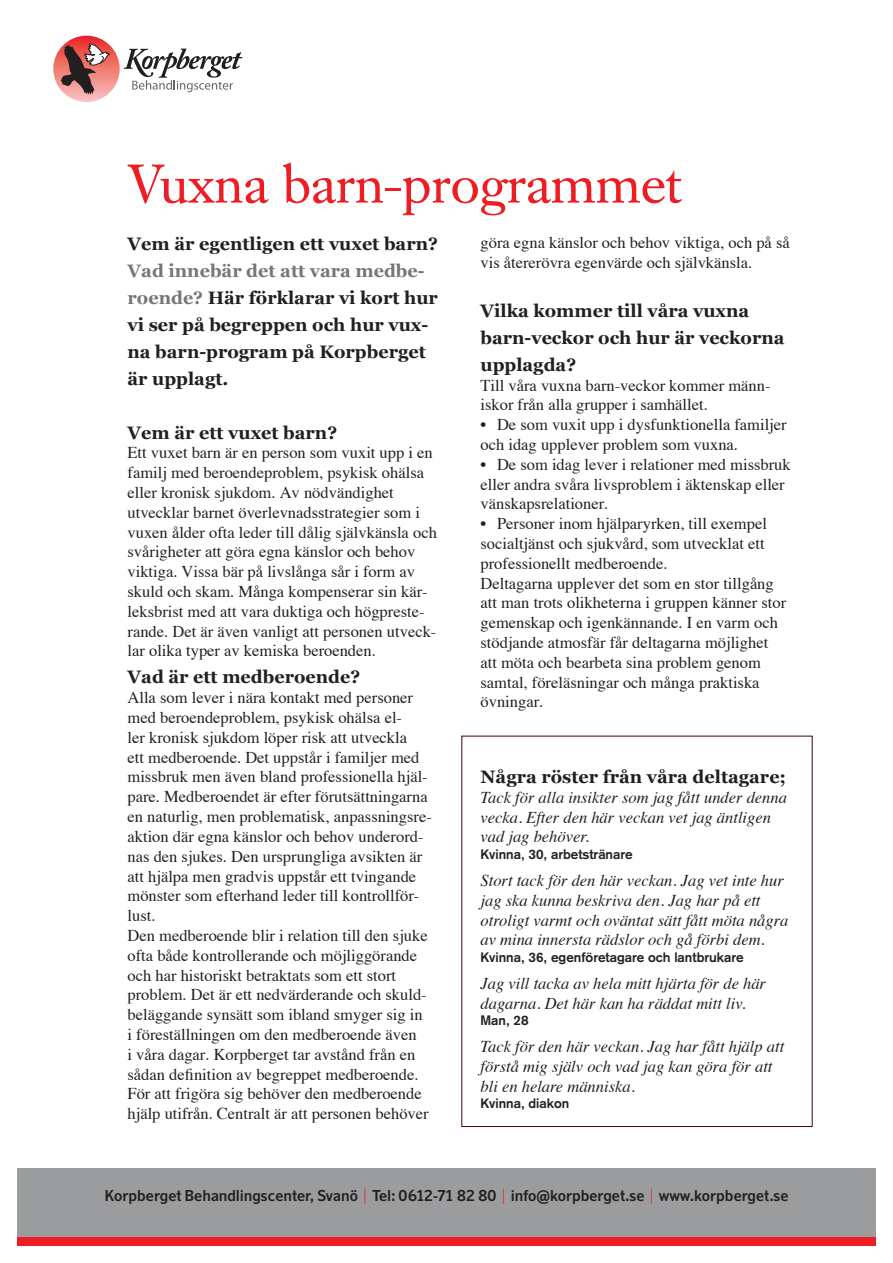
<style>
.page{position:relative;width:893px;height:1263px;background:#fff}
.page>*{position:absolute;margin:0;border:0;box-sizing:border-box;transform-origin:0 0}
.t1{font:54px "Caslon Book BE";color:#ee1d23}
.t2{font:700 18px/27px "Georgia";color:#231f20}
.t3{font:16.5px/19.8px "Times";color:#231f20}
.t4{font:italic 16.5px/19.8px "Times";color:#231f20}
.t5{font:700 15px "Scandinavian";color:#231f20}
.t6{font:700 13.5px "Akzidenz Grotesk";color:#231f20}
.s1{color:#757679}
.s2{font-weight:300;font-size:15.15px;color:#ee1d23}
.s3{font-weight:300;color:#ee1d23}
</style>
<div class="page">
<svg style="left:53px;top:36px;width:67px;height:66px"></svg>
<svg style="left:61px;top:44px;width:49px;height:51px"></svg>
<svg style="left:124px;top:49px;width:118px;height:43px"></svg>
<div style="left:17px;top:1168px;width:859px;height:74px;background:#9a9c9d"></div>
<div style="left:17px;top:1237px;width:859px;height:9px;background:#ee1d23"></div>
<p class="t1" style="left:128px;top:153px;width:556px">Vuxna barn-programmet</p>
<p class="t2" style="left:128px;top:229px;width:312px">Vem är egentligen ett vuxet barn?<br><span class="s1">Vad innebär det att vara medbe&shy;roende?</span> Här förklarar vi kort hur vi ser på begreppen och hur vux&shy;na barn-program på Korpberget är upplagt.</p>
<p class="t2" style="left:128px;top:418px;width:211px">Vem är ett vuxet barn?</p>
<p class="t3" style="left:128px;top:443px;width:311px">Ett vuxet barn är en person som vuxit upp i en familj med beroendeproblem, psykisk ohälsa eller kronisk sjukdom. Av nödvändighet utvecklar barnet överlevnadsstrategier som i vuxen ålder ofta leder till dålig självkänsla och svårigheter att göra egna känslor och behov viktiga. Vissa bär på livslånga sår i form av skuld och skam. Många kompenserar sin kär&shy;leksbrist med att vara duktiga och högpreste&shy;rande. Det är även vanligt att personen utveck&shy;lar olika typer av kemiska beroenden.</p>
<p class="t2" style="left:128px;top:663px;width:234px">Vad är ett medberoende?</p>
<p class="t3" style="left:128px;top:687px;width:306px">Alla som lever i nära kontakt med personer med beroendeproblem, psykisk ohälsa el-<br>ler kronisk sjukdom löper risk att utveckla<br>ett medberoende. Det uppstår i familjer med missbruk men även bland professionella hjäl&shy;pare. Medberoendet är efter förutsättningarna en naturlig, men problematisk, anpassningsre&shy;aktion där egna känslor och behov underord&shy;nas den sjukes. Den ursprungliga avsikten är att hjälpa men gradvis uppstår ett tvingande mönster som efterhand leder till kontrollför&shy;lust.</p>
<p class="t3" style="left:128px;top:925px;width:302px">Den medberoende blir i relation till den sjuke ofta både kontrollerande och möjliggörande och har historiskt betraktats som ett stort problem. Det är ett nedvärderande och skuld&shy;beläggande synsätt som ibland smyger sig in i föreställningen om den medberoende även<br>i våra dagar. Korpberget tar avstånd från en sådan definition av begreppet medberoende.</p>
<p class="t3" style="left:128px;top:1083px;width:303px">För att frigöra sig behöver den medberoende hjälp utifrån. Centralt är att personen behöver</p>
<p class="t3" style="left:480px;top:233px;width:311px">göra egna känslor och behov viktiga, och på så vis återerövra egenvärde och självkänsla.</p>
<p class="t2" style="left:480px;top:296px;width:306px">Vilka kommer till våra vuxna barn-veckor och hur är veckorna upplagda?</p>
<p class="t3" style="left:480px;top:375px;width:292px">Till våra vuxna barn-veckor kommer männ&shy;iskor från alla grupper i samhället.</p>
<p class="t3" style="left:480px;top:414px;width:308px">• De som vuxit upp i dysfunktionella familjer och idag upplever problem som vuxna.</p>
<p class="t3" style="left:480px;top:454px;width:312px">• De som idag lever i relationer med missbruk eller andra svåra livsproblem i äktenskap eller vänskapsrelationer.</p>
<p class="t3" style="left:480px;top:513px;width:288px">• Personer inom hjälparyrken, till exempel socialtjänst och sjukvård, som utvecklat ett professionellt medberoende.</p>
<p class="t3" style="left:480px;top:573px;width:307px">Deltagarna upplever det som en stor tillgång att man trots olikheterna i gruppen känner stor gemenskap och igenkännande. I en varm och stödjande atmosfär får deltagarna möjlighet att möta och bearbeta sina problem genom samtal, föreläsningar och många praktiska övningar.</p>
<p class="t2" style="left:480px;top:762px;width:307px">Några röster från våra deltagare;</p>
<p class="t4" style="left:480px;top:786px;width:308px">Tack för alla insikter som jag fått under denna vecka. Efter den här veckan vet jag äntligen vad jag behöver.</p>
<p class="t6" style="left:480px;top:846px;width:154px">Kvinna, 30, arbetstränare</p>
<p class="t4" style="left:480px;top:869px;width:309px">Stort tack för den här veckan. Jag vet inte hur jag ska kunna beskriva den. Jag har på ett otroligt varmt och oväntat sätt fått möta några av mina innersta rädslor och gå förbi dem.</p>
<p class="t6" style="left:480px;top:949px;width:265px">Kvinna, 36, egenföretagare och lantbrukare</p>
<p class="t4" style="left:480px;top:972px;width:287px">Jag vill tacka av hela mitt hjärta för de här dagarna. Det här kan ha räddat mitt liv.</p>
<p class="t6" style="left:480px;top:1012px;width:50px">Man, 28</p>
<p class="t4" style="left:480px;top:1036px;width:305px">Tack för den här veckan. Jag har fått hjälp att förstå mig själv och vad jag kan göra för att bli en helare människa.</p>
<p class="t6" style="left:480px;top:1095px;width:90px">Kvinna, diakon</p>
<p class="t5" style="left:104px;top:1186px;width:686px">Korpberget Behandlingscenter, Svanö <span class="s2">|</span> Tel: 0612-71 82 80 <span class="s3">|</span> info@korpberget.se <span class="s3">|</span> www.korpberget.se</p>
</div>
